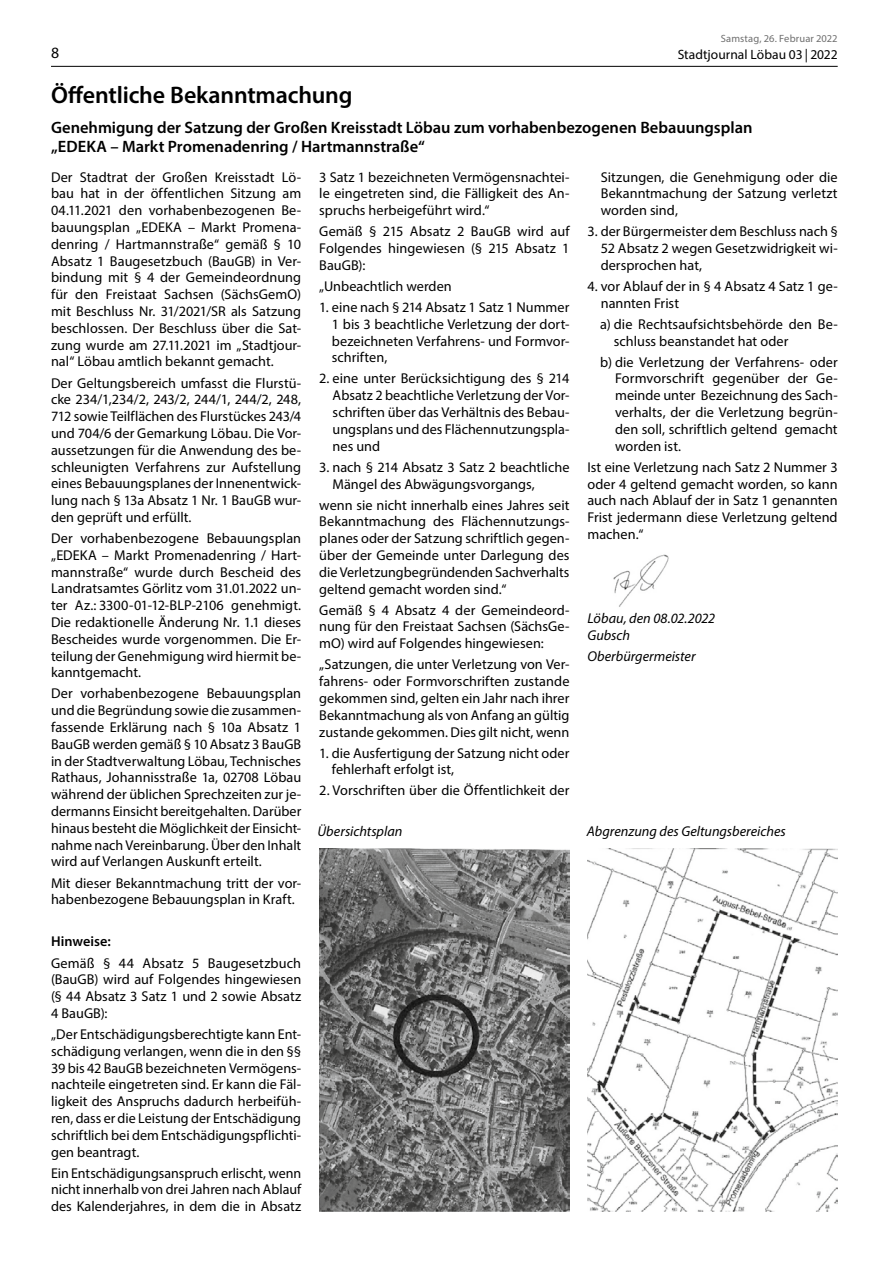
<style>
.page{position:relative;width:893px;height:1263px;background:#fff}
.page>*{position:absolute;margin:0;border:0;box-sizing:border-box;transform-origin:0 0}
.t1{font:600 24px "Myriad Pro";letter-spacing:-.01em;color:#000}
.t2{font:600 16.5px/19.2px "Myriad Pro";color:#000}
.t3{font:15.75px "Myriad Pro";color:#000}
.t4{font:14.25px/16.8px "Myriad Pro";letter-spacing:.005em;color:#000;text-align:justify}
.t5{font:italic 14.25px/16.8px "Myriad Pro";color:#000}
.t6{font:600 14.25px "Myriad Pro";letter-spacing:.005em;color:#000}
.t7{font:13.5px "Myriad Pro";color:#000}
.t8{font:10.5px "Myriad Pro";letter-spacing:.01em;color:#6e6e6e}
</style>
<div class="page">
<hr style="left:51px;top:66px;width:787px;height:1px;background:#000">
<img style="left:319px;top:849px;width:250px;height:363px">
<img style="left:587px;top:849px;width:251px;height:363px">
<img style="left:613px;top:554px;width:56px;height:53px">
<p class="t3" style="left:51px;top:43px;width:10px">8</p>
<p class="t8" style="left:721px;top:32px;width:118px">Samstag, 26. Februar 2022</p>
<p class="t7" style="left:678px;top:46px;width:161px">Stadtjournal Löbau 03 | 2022</p>
<h1 class="t1" style="left:51px;top:80px;width:303px">Öffentliche Bekanntmachung</h1>
<p class="t2" style="left:51px;top:117px;width:703px">Genehmigung der Satzung der Großen Kreisstadt Löbau zum vorhabenbezogenen Bebauungsplan „EDEKA – Markt Promenadenring / Hartmannstraße“</p>
<p class="t4" style="left:51px;top:168px;width:252px">Der Stadtrat der Großen Kreisstadt Lö&shy;bau hat in der öffentlichen Sitzung am 04.11.2021 den vorhabenbezogenen Be&shy;bauungsplan „EDEKA – Markt Promena&shy;denring / Hartmannstraße“ gemäß § 10<br>Absatz 1 Baugesetzbuch (BauGB) in Ver&shy;bindung mit § 4 der Gemeindeordnung für den Freistaat Sachsen (SächsGemO) mit Beschluss Nr. 31/2021/SR als Satzung beschlossen. Der Beschluss über die Sat&shy;zung wurde am 27.11.2021 im „Stadtjour&shy;nal“ Löbau amtlich bekannt gemacht.</p>
<p class="t4" style="left:51px;top:374px;width:252px">Der Geltungsbereich umfasst die Flurstü&shy;cke 234/1,234/2, 243/2, 244/1, 244/2, 248, 712 sowie Teilflächen des Flurstückes 243/4 und 704/6 der Gemarkung Löbau. Die Vor&shy;aussetzungen für die Anwendung des be&shy;schleunigten Verfahrens zur Aufstellung eines Bebauungsplanes der Innenentwick&shy;lung nach § 13a Absatz 1 Nr. 1 BauGB wur&shy;den geprüft und erfüllt.</p>
<p class="t4" style="left:51px;top:530px;width:252px">Der vorhabenbezogene Bebauungsplan „EDEKA – Markt Promenadenring / Hart&shy;mannstraße“ wurde durch Bescheid des Landratsamtes Görlitz vom 31.01.2022 un&shy;ter Az.: 3300-01-12-BLP-2106 genehmigt.<br>Die redaktionelle Änderung Nr. 1.1 dieses Bescheides wurde vorgenommen. Die Er&shy;teilung der Genehmigung wird hiermit be&shy;kanntgemacht.</p>
<p class="t4" style="left:51px;top:685px;width:252px">Der vorhabenbezogene Bebauungsplan und die Begründung sowie die zusammen&shy;fassende Erklärung nach § 10a Absatz 1<br>BauGB werden gemäß § 10 Absatz 3 BauGB in der Stadtverwaltung Löbau, Technisches Rathaus, Johannisstraße 1a, 02708 Löbau während der üblichen Sprechzeiten zur je&shy;dermanns Einsicht bereitgehalten. Darüber hinaus besteht die Möglichkeit der Einsicht&shy;nahme nach Vereinbarung. Über den Inhalt wird auf Verlangen Auskunft erteilt.</p>
<p class="t4" style="left:51px;top:874px;width:252px">Mit dieser Bekanntmachung tritt der vor&shy;habenbezogene Bebauungsplan in Kraft.</p>
<p class="t6" style="left:51px;top:932px;width:61px">Hinweise:</p>
<p class="t4" style="left:51px;top:954px;width:252px">Gemäß § 44 Absatz 5 Baugesetzbuch (BauGB) wird auf Folgendes hingewiesen (§ 44 Absatz 3 Satz 1 und 2 sowie Absatz 4 BauGB):</p>
<p class="t4" style="left:51px;top:1025px;width:252px">„Der Entschädigungsberechtigte kann Ent&shy;schädigung verlangen, wenn die in den §§ 39 bis 42 BauGB bezeichneten Vermögens&shy;nachteile eingetreten sind. Er kann die Fäl&shy;ligkeit des Anspruchs dadurch herbeifüh&shy;ren, dass er die Leistung der Entschädigung schriftlich bei dem Entschädigungspflichti&shy;gen beantragt.</p>
<p class="t4" style="left:51px;top:1164px;width:252px">Ein Entschädigungsanspruch erlischt, wenn nicht innerhalb von drei Jahren nach Ablauf des Kalenderjahres, in dem die in Absatz</p>
<p class="t4" style="left:601px;top:168px;width:238px">Sitzungen, die Genehmigung oder die Bekanntmachung der Satzung verletzt worden sind,</p>
<p class="t4" style="left:601px;top:223px;width:239px;text-indent:-13px">3. der Bürgermeister dem Beschluss nach § 52 Absatz 2 wegen Gesetzwidrigkeit wi&shy;dersprochen hat,</p>
<p class="t4" style="left:601px;top:278px;width:238px;text-indent:-13px">4. vor Ablauf der in § 4 Absatz 4 Satz 1 ge&shy;nannten Frist</p>
<p class="t4" style="left:614px;top:315px;width:225px;text-indent:-14px">a) die Rechtsaufsichtsbehörde den Be&shy;schluss beanstandet hat oder</p>
<p class="t4" style="left:615px;top:353px;width:224px;text-indent:-15px">b) die Verletzung der Verfahrens- oder Formvorschrift gegenüber der Ge&shy;meinde unter Bezeichnung des Sach&shy;verhalts, der die Verletzung begrün&shy;den soll, schriftlich geltend gemacht worden ist.</p>
<p class="t4" style="left:587px;top:458px;width:252px">Ist eine Verletzung nach Satz 2 Nummer 3 oder 4 geltend gemacht worden, so kann auch nach Ablauf der in Satz 1 genannten Frist jedermann diese Verletzung geltend machen.“</p>
<p class="t4" style="left:319px;top:168px;width:252px">3 Satz 1 bezeichneten Vermögensnachtei&shy;le eingetreten sind, die Fälligkeit des An&shy;spruchs herbeigeführt wird.“</p>
<p class="t4" style="left:319px;top:223px;width:252px">Gemäß § 215 Absatz 2 BauGB wird auf Folgendes hingewiesen (§ 215 Absatz 1<br>BauGB):</p>
<p class="t4" style="left:319px;top:278px;width:134px">„Unbeachtlich werden</p>
<p class="t4" style="left:332px;top:299px;width:239px;text-indent:-13px">1. eine nach § 214 Absatz 1 Satz 1 Nummer 1 bis 3 beachtliche Verletzung der dort&shy;bezeichneten Verfahrens- und Formvor&shy;schriften,</p>
<p class="t4" style="left:333px;top:370px;width:238px;text-indent:-13px">2. eine unter Berücksichtigung des § 214<br>Absatz 2 beachtliche Verletzung der Vor&shy;schriften über das Verhältnis des Bebau&shy;ungsplans und des Flächennutzungspla&shy;nes und</p>
<p class="t4" style="left:332px;top:458px;width:239px;text-indent:-13px">3. nach § 214 Absatz 3 Satz 2 beachtliche<br>Mängel des Abwägungsvorgangs,</p>
<p class="t4" style="left:319px;top:496px;width:252px">wenn sie nicht innerhalb eines Jahres seit Bekanntmachung des Flächennutzungs&shy;planes oder der Satzung schriftlich gegen&shy;über der Gemeinde unter Darlegung des die Verletzungbegründenden Sachverhalts geltend gemacht worden sind.“</p>
<p class="t4" style="left:319px;top:601px;width:252px">Gemäß § 4 Absatz 4 der Gemeindeord&shy;nung für den Freistaat Sachsen (SächsGe&shy;mO) wird auf Folgendes hingewiesen:</p>
<p class="t4" style="left:319px;top:656px;width:252px">„Satzungen, die unter Verletzung von Ver&shy;fahrens- oder Formvorschriften zustande gekommen sind, gelten ein Jahr nach ihrer Bekanntmachung als von Anfang an gültig zustande gekommen. Dies gilt nicht, wenn</p>
<p class="t4" style="left:332px;top:744px;width:239px;text-indent:-13px">1. die Ausfertigung der Satzung nicht oder fehlerhaft erfolgt ist,</p>
<p class="t4" style="left:319px;top:782px;width:252px">2. Vorschriften über die Öffentlichkeit der</p>
<p class="t5" style="left:587px;top:610px;width:129px">Löbau, den 08.02.2022<br>Gubsch</p>
<p class="t5" style="left:587px;top:648px;width:110px">Oberbürgermeister</p>
<p class="t5" style="left:317px;top:822px;width:86px">Übersichtsplan</p>
<p class="t5" style="left:587px;top:822px;width:201px">Abgrenzung des Geltungsbereiches</p>
</div>
